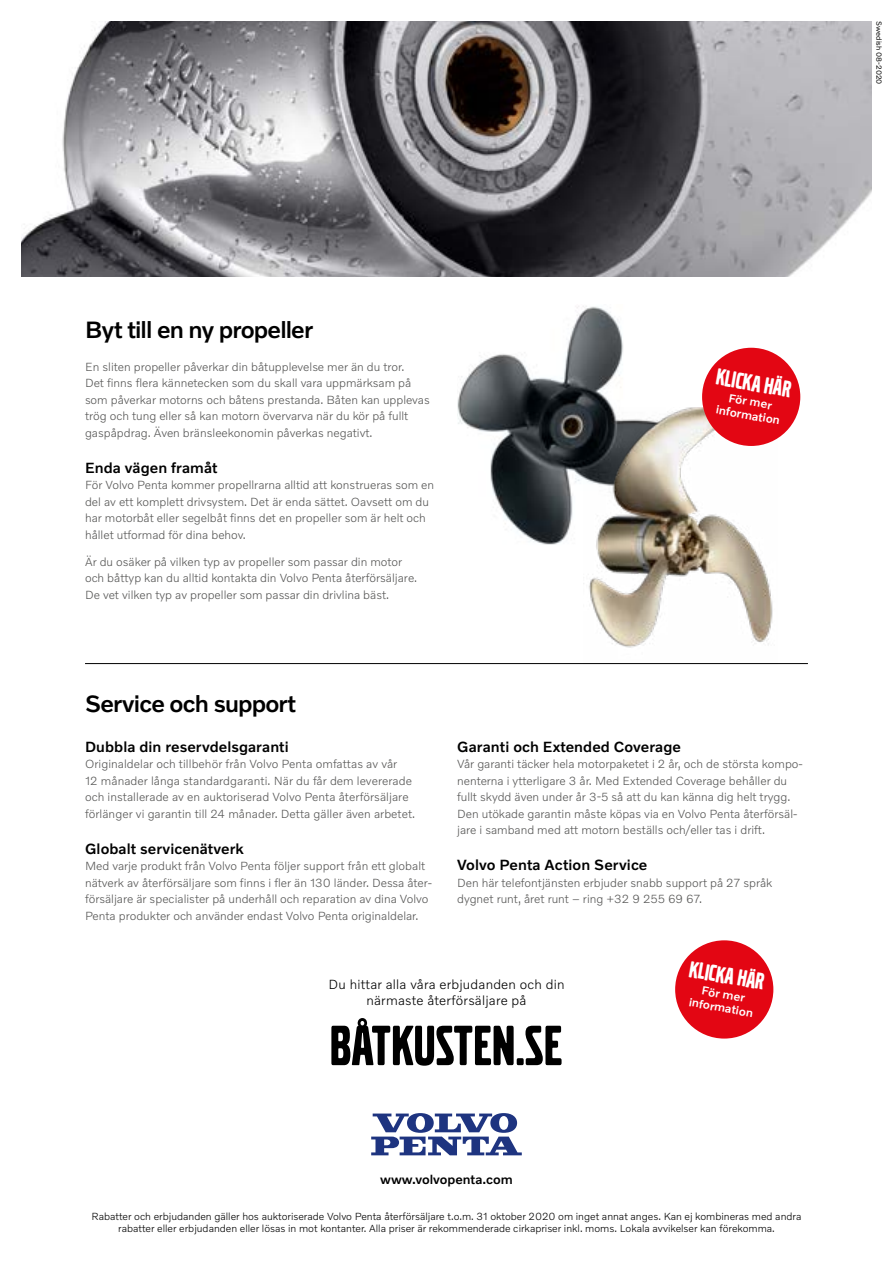
<style>
.page{position:relative;width:893px;height:1263px;background:#fff}
.page>*{position:absolute;margin:0;border:0;box-sizing:border-box;transform-origin:0 0}
.t1{font:24.3px "Volvo Broad Pro";color:#fff}
.t2{font:500 24px "Volvo Novum";letter-spacing:-.035em;color:#000}
.t3{font:500 15px "Volvo Novum";letter-spacing:.005em;color:#000}
.t4{font:300 14.25px "Volvo Novum";color:#000}
.t5{font:300 13.5px/16.2px "Volvo Novum";letter-spacing:.015em;color:#000;text-align:center}
.t6{font:500 13.2px "Volvo Novum";color:#000}
.t7{font:300 12px/16.5px "Volvo Novum";color:#575756}
.t8{font:500 12px/13.5px "Volvo Novum";color:#fff;text-align:center}
.t9{font:300 10.5px/12px "Volvo Novum";color:#000;text-align:center}
.t10{font:7.5px "Volvo Novum";color:#000}
</style>
<div class="page">
<img style="left:457px;top:306px;width:166px;height:239px">
<svg style="left:371px;top:1113px;width:151px;height:42px"></svg>
<hr style="left:85px;top:663px;width:723px;height:1px;background:#000">
<svg style="left:331px;top:1018px;width:231px;height:48px"></svg>
<img style="left:21px;top:21px;width:851px;height:255px">
<img style="left:584px;top:407px;width:193px;height:258px">
<div style="left:702px;top:348px;width:98px;height:98px;background:#e30613;border-radius:50%"></div>
<div style="left:675px;top:940px;width:98px;height:98px;background:#e30613;border-radius:50%"></div>
<p class="t10" style="left:884px;top:21px;width:65px;rotate:90deg">Swedish 08-2020</p>
<h2 class="t2" style="left:85px;top:314px;width:230px">Byt till en ny propeller</h2>
<p class="t7" style="left:85px;top:358px;width:346px">En sliten propeller påverkar din båtupplevelse mer än du tror.<br>Det finns flera kännetecken som du skall vara uppmärksam på som påverkar motorns och båtens prestanda. Båten kan upplevas trög och tung eller så kan motorn övervarva när du kör på fullt gaspåpdrag. Även bränsleekonomin påverkas negativt.</p>
<p class="t3" style="left:85px;top:458px;width:134px">Enda vägen framåt</p>
<p class="t7" style="left:85px;top:476px;width:351px">För Volvo Penta kommer propellrarna alltid att konstrueras som en del av ett komplett drivsystem. Det är enda sättet. Oavsett om du har motorbåt eller segelbåt finns det en propeller som är helt och hållet utformad för dina behov.</p>
<p class="t7" style="left:85px;top:553px;width:334px">Är du osäker på vilken typ av propeller som passar din motor och båttyp kan du alltid kontakta din Volvo Penta återförsäljare.<br>De vet vilken typ av propeller som passar din drivlina bäst.</p>
<h1 class="t1" style="left:718px;top:365px;width:77px;rotate:10deg">KLicka här</h1>
<p class="t8" style="left:720px;top:389px;width:66px;rotate:10deg">För mer information</p>
<h2 class="t2" style="left:85px;top:688px;width:213px">Service och support</h2>
<p class="t3" style="left:85px;top:737px;width:205px">Dubbla din reservdelsgaranti</p>
<p class="t7" style="left:85px;top:755px;width:332px">Originaldelar och tillbehör från Volvo Penta omfattas av vår<br>12 månader långa standardgaranti. När du får dem levererade och installerade av en auktoriserad Volvo Penta återförsäljare förlänger vi garantin till 24 månader. Detta gäller även arbetet.</p>
<p class="t3" style="left:85px;top:839px;width:160px">Globalt servicenätverk</p>
<p class="t7" style="left:85px;top:857px;width:349px">Med varje produkt från Volvo Penta följer support från ett globalt nätverk av återförsäljare som finns i fler än 130 länder. Dessa åter&shy;försäljare är specialister på underhåll och reparation av dina Volvo Penta produkter och använder endast Volvo Penta originaldelar.</p>
<p class="t3" style="left:457px;top:737px;width:225px">Garanti och Extended Coverage</p>
<p class="t7" style="left:457px;top:755px;width:347px">Vår garanti täcker hela motorpaketet i 2 år, och de största kompo&shy;nenterna i ytterligare 3 år. Med Extended Coverage behåller du fullt skydd även under år 3-5 så att du kan känna dig helt trygg.<br>Den utökade garantin måste köpas via en Volvo Penta återförsäl&shy;jare i samband med att motorn beställs och/eller tas i drift.</p>
<p class="t3" style="left:457px;top:855px;width:192px">Volvo Penta Action Service</p>
<p class="t7" style="left:457px;top:874px;width:317px">Den här telefontjänsten erbjuder snabb support på 27 språk dygnet runt, året runt – ring +32 9 255 69 67.</p>
<p class="t5" style="left:328px;top:975px;width:237px">Du hittar alla våra erbjudanden och din närmaste återförsäljare på</p>
<h1 class="t1" style="left:691px;top:958px;width:77px;rotate:10deg">KLicka här</h1>
<p class="t8" style="left:693px;top:981px;width:66px;rotate:10deg">För mer information</p>
<p class="t6" style="left:380px;top:1171px;width:134px">www.volvopenta.com</p>
<p class="t9" style="left:92px;top:1210px;width:711px">Rabatter och erbjudanden gäller hos auktoriserade Volvo Penta återförsäljare t.o.m. 31 oktober 2020 om inget annat anges. Kan ej kombineras med andra rabatter eller erbjudanden eller lösas in mot kontanter. Alla priser är rekommenderade cirkapriser inkl. moms. Lokala avvikelser kan förekomma.</p>
<p class="t4" style="left:85px;top:1212px;width:10px">5</p>
</div>
